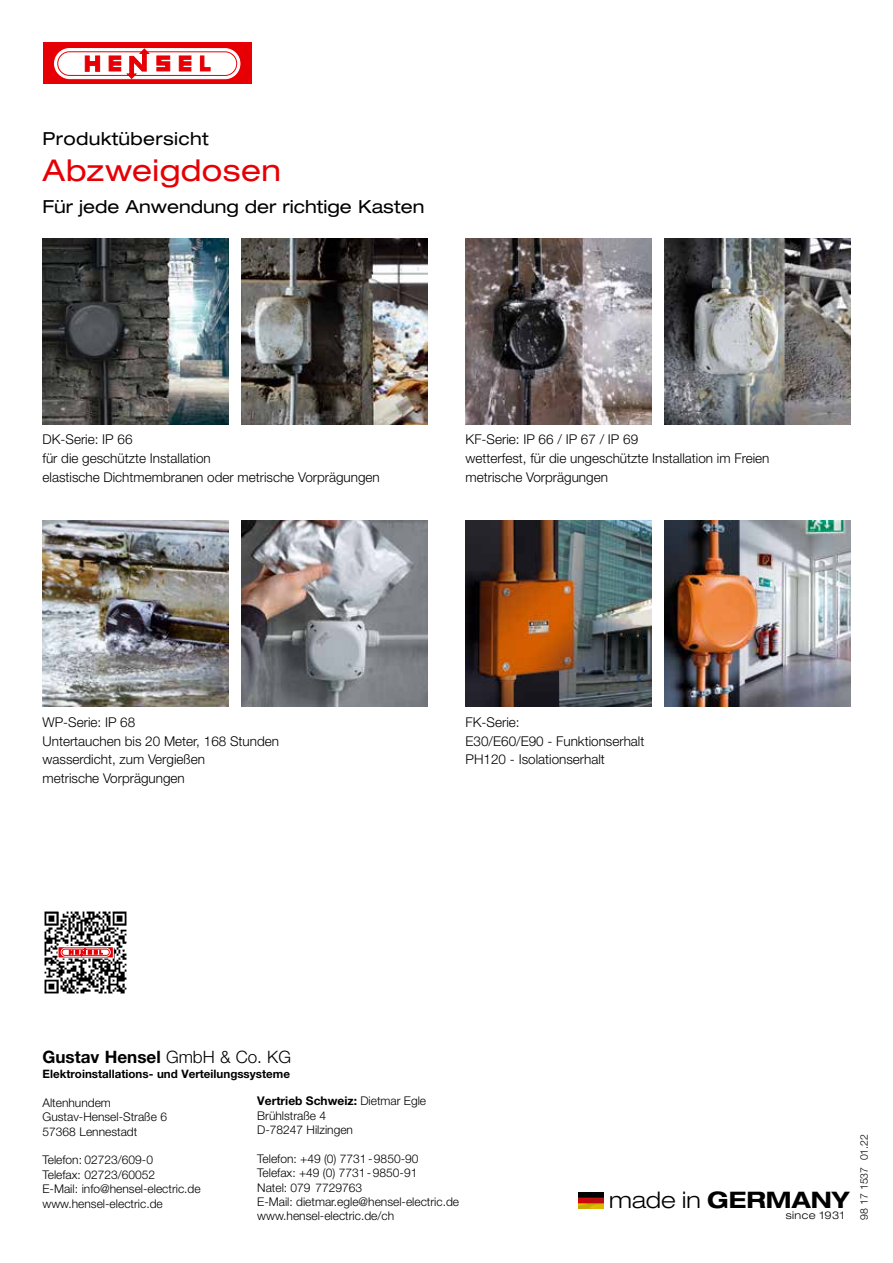
<style>
.page{position:relative;width:893px;height:1263px;background:#fff}
.page>*{position:absolute;margin:0;border:0;box-sizing:border-box;transform-origin:0 0}
.t1{font:expanded 30px "Helvetica Neue LT Pro";letter-spacing:.015em;color:#e60005}
.t2{font:700 expanded 22.8px "Helvetica Neue LT Pro";color:#000}
.t3{font:expanded 18px "Helvetica Neue LT Pro";color:#000}
.t4{font:700 17.1px "Helvetica Neue LT Pro";color:#000}
.t5{font:300 13.5px/18.8px "Helvetica Neue LT Pro";color:#000}
.t6{font:300 12px/14.4px "Helvetica Neue LT Pro";color:#000}
.t7{font:700 11.55px "Helvetica Neue LT Pro";color:#000}
.t8{font:300 expanded 10.65px "Helvetica Neue LT Pro";letter-spacing:.04em;color:#000}
.t9{font:300 10.5px "Helvetica Neue LT Pro";color:#000}
.s1{font-weight:300}
.s2{font-weight:700}
</style>
<div class="page">
<img style="left:579px;top:1192px;width:24px;height:16px">
<img style="left:44px;top:911px;width:83px;height:83px">
<svg style="left:60px;top:948px;width:52px;height:8px"></svg>
<svg style="left:61px;top:948px;width:49px;height:8px"></svg>
<div style="left:58px;top:946px;width:56px;height:12px;border:1px solid #fff"></div>
<div style="left:43px;top:43px;width:208px;height:41px;background:#e60005"></div>
<svg style="left:54px;top:48px;width:187px;height:31px"></svg>
<img style="left:43px;top:238px;width:186px;height:186px">
<img style="left:241px;top:238px;width:186px;height:186px">
<img style="left:466px;top:238px;width:186px;height:186px">
<img style="left:664px;top:238px;width:186px;height:186px">
<img style="left:43px;top:521px;width:186px;height:186px">
<img style="left:241px;top:521px;width:186px;height:186px">
<img style="left:466px;top:521px;width:186px;height:186px">
<img style="left:664px;top:521px;width:186px;height:186px">
<h3 class="t3" style="left:43px;top:128px;width:168px">Produktübersicht</h3>
<h1 class="t1" style="left:43px;top:153px;width:240px">Abzweigdosen</h1>
<h3 class="t3" style="left:43px;top:196px;width:383px">Für jede Anwendung der richtige Kasten</h3>
<p class="t5" style="left:43px;top:430px;width:339px">DK-Serie: IP 66<br>für die geschützte Installation<br>elastische Dichtmembranen oder metrische Vorprägungen</p>
<p class="t5" style="left:466px;top:430px;width:305px">KF-Serie: IP 66 / IP 67 / IP 69<br>wetterfest, für die ungeschützte Installation im Freien metrische Vorprägungen</p>
<p class="t5" style="left:43px;top:712px;width:238px">WP-Serie: IP 68<br>Untertauchen bis 20 Meter, 168 Stunden wasserdicht, zum Vergießen<br>metrische Vorprägungen</p>
<p class="t5" style="left:466px;top:712px;width:180px">FK-Serie:<br>E30/E60/E90 - Funktionserhalt<br>PH120 - Isolationserhalt</p>
<p class="t4" style="left:43px;top:1046px;width:250px">Gustav Hensel <span class="s1">GmbH &amp; Co. KG</span></p>
<p class="t7" style="left:43px;top:1066px;width:249px">Elektroinstallations- und Verteilungssysteme</p>
<p class="t6" style="left:43px;top:1095px;width:126px">Altenhundem<br>Gustav-Hensel-Straße 6<br>57368 Lennestadt</p>
<p class="t6" style="left:43px;top:1153px;width:160px">Telefon: 02723/609-0<br>Telefax: 02723/60052<br>E-Mail: info@hensel-electric.de www.hensel-electric.de</p>
<p class="t6" style="left:257px;top:1093px;width:170px"><span class="s2">Vertrieb Schweiz:</span> Dietmar Egle<br>Brühlstraße 4<br>D-78247 Hilzingen</p>
<p class="t6" style="left:257px;top:1151px;width:203px">Telefon: +49 (0) 7731-9850-90<br>Telefax: +49 (0) 7731-9850-91<br>Natel: 079 7729763<br>E-Mail: dietmar.egle@hensel-electric.de www.hensel-electric.de/ch</p>
<h2 class="t2" style="left:609px;top:1186px;width:242px"><span class="s1">made in</span> GERMANY</h2>
<p class="t8" style="left:786px;top:1208px;width:60px">since 1931</p>
<p class="t9" style="left:858px;top:1220px;width:87px;rotate:-90deg">98 17 1537 01.22</p>
</div>
